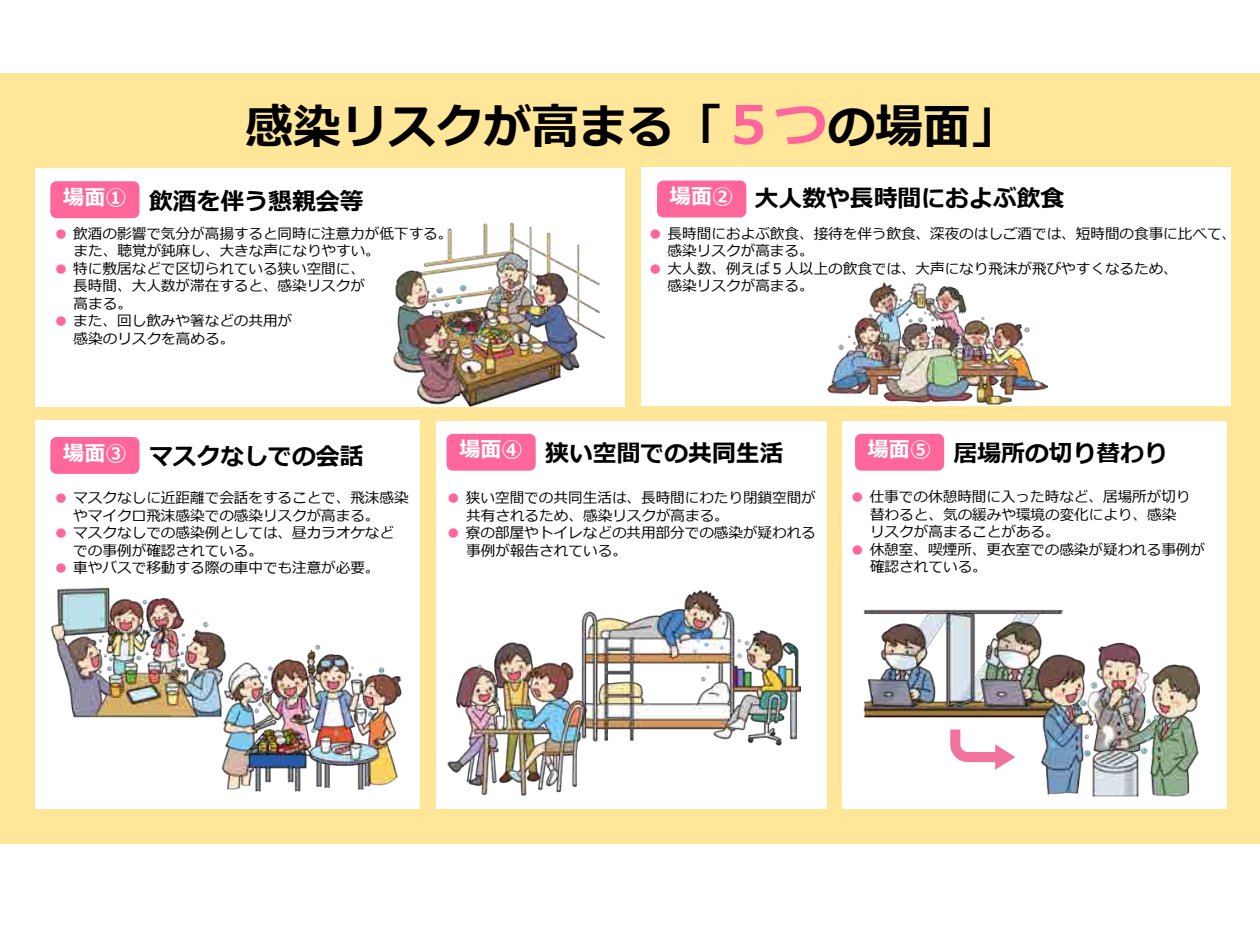
<style>
.page{position:relative;width:1260px;height:945px;background:#fff}
.page>*{position:absolute;margin:0;border:0;box-sizing:border-box;transform-origin:0 0}
.t1{font:700 47.6px "Meiryo";color:#000}
.t2{font:700 23.8px "Meiryo";color:#000}
.t3{font:14.7px/17.5px "Meiryo";color:#000}
.s1{font-size:52.85px;color:#f69}
.s2{color:#f69}
.s3{font-size:21.18px;color:#fff}
</style>
<div class="page">
<div style="left:0;top:74px;width:1260px;height:770px;background:#ffe699"></div>
<div style="left:35px;top:168px;width:589px;height:239px;background:#fff"></div>
<div style="left:50px;top:181px;width:89px;height:37px;background:#f69;border-radius:6px"></div>
<img style="left:394px;top:223px;width:211px;height:183px">
<div style="left:642px;top:167px;width:589px;height:239px;background:#fff"></div>
<div style="left:657px;top:181px;width:89px;height:36px;background:#f69;border-radius:6px"></div>
<img style="left:827px;top:282px;width:220px;height:123px">
<div style="left:35px;top:420px;width:384px;height:389px;background:#fff"></div>
<div style="left:436px;top:421px;width:390px;height:388px;background:#fff"></div>
<div style="left:843px;top:421px;width:384px;height:388px;background:#fff"></div>
<div style="left:50px;top:437px;width:89px;height:37px;background:#f69;border-radius:6px"></div>
<div style="left:447px;top:434px;width:89px;height:37px;background:#f69;border-radius:6px"></div>
<div style="left:855px;top:434px;width:89px;height:37px;background:#f69;border-radius:6px"></div>
<img style="left:51px;top:587px;width:174px;height:130px">
<img style="left:222px;top:644px;width:180px;height:147px">
<img style="left:581px;top:589px;width:219px;height:157px">
<img style="left:447px;top:640px;width:139px;height:156px">
<img style="left:864px;top:610px;width:198px;height:107px">
<img style="left:1036px;top:638px;width:163px;height:159px">
<svg style="left:950px;top:730px;width:65px;height:40px"></svg>
<h1 class="t1" style="left:245px;top:93px;width:775px">感染リスクが高まる「<span class="s1">５つ</span>の場面」</h1>
<h2 class="t2" style="left:63px;top:184px;width:302px"><sup>場面①</sup> 飲酒を伴う懇親会等</h2>
<p class="t3" style="left:74px;top:226px;width:380px;text-indent:-20px"><span class="s2">●</span> 飲酒の影響で気分が高揚すると同時に注意力が低下する。また、聴覚が鈍麻し、大きな声になりやすい。</p>
<p class="t3" style="left:73px;top:261px;width:293px;text-align:justify;text-indent:-20px"><span class="s2">●</span> 特に敷居などで区切られている狭い空間に、長時間、大人数が滞在すると、感染リスクが高まる。</p>
<p class="t3" style="left:74px;top:313px;width:220px;text-indent:-20px"><span class="s2">●</span> また、回し飲みや箸などの共用が感染のリスクを高める。</p>
<h2 class="t2" style="left:670px;top:181px;width:396px"><span class="s3">場面②</span> 大人数や長時間におよぶ飲食</h2>
<p class="t3" style="left:668px;top:226px;width:570px;text-indent:-20px"><span class="s2">●</span> 長時間におよぶ飲食、接待を伴う飲食、深夜のはしご酒では、短時間の食事に比べて、感染リスクが高まる。</p>
<p class="t3" style="left:668px;top:261px;width:512px;text-indent:-20px"><span class="s2">●</span> 大人数、例えば５人以上の飲食では、大声になり飛沫が飛びやすくなるため、感染リスクが高まる。</p>
<h2 class="t2" style="left:63px;top:440px;width:302px"><sup>場面③</sup> マスクなしでの会話</h2>
<h2 class="t2" style="left:459px;top:437px;width:326px"><sup>場面④</sup> 狭い空間での共同生活</h2>
<h2 class="t2" style="left:868px;top:437px;width:302px"><sup>場面⑤</sup> 居場所の切り替わり</h2>
<p class="t3" style="left:73px;top:490px;width:337px;text-indent:-20px"><span class="s2">●</span> マスクなしに近距離で会話をすることで、飛沫感染やマイクロ飛沫感染での感染リスクが高まる。</p>
<p class="t3" style="left:73px;top:525px;width:322px;text-indent:-20px"><span class="s2">●</span> マスクなしでの感染例としては、昼カラオケなどでの事例が確認されている。</p>
<p class="t3" style="left:54px;top:560px;width:327px"><span class="s2">●</span> 車やバスで移動する際の車中でも注意が必要。</p>
<p class="t3" style="left:870px;top:489px;width:322px;text-indent:-20px"><span class="s2">●</span> 仕事での休憩時間に入った時など、居場所が切り替わると、気の緩みや環境の変化により、感染リスクが高まることがある。</p>
<p class="t3" style="left:870px;top:541px;width:337px;text-indent:-20px"><span class="s2">●</span> 休憩室、喫煙所、更衣室での感染が疑われる事例が確認されている。</p>
<p class="t3" style="left:466px;top:490px;width:351px;text-indent:-20px"><span class="s2">●</span> 狭い空間での共同生活は、長時間にわたり閉鎖空間が共有されるため、感染リスクが高まる。</p>
<p class="t3" style="left:466px;top:525px;width:351px;text-indent:-20px"><span class="s2">●</span> 寮の部屋やトイレなどの共用部分での感染が疑われる事例が報告されている。</p>
</div>
